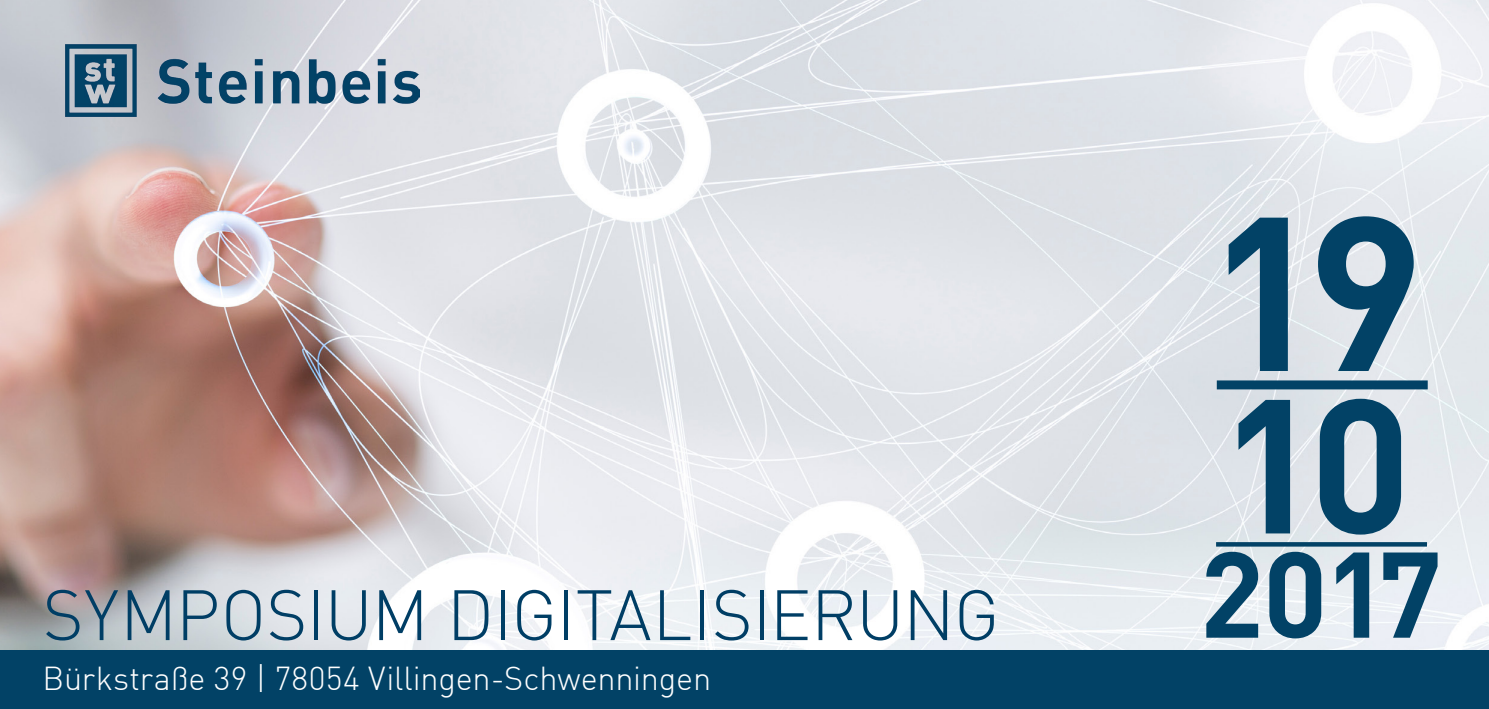
<style>
.page{position:relative;width:1489px;height:709px;background:#fff}
.page>*{position:absolute;margin:0;border:0;box-sizing:border-box;transform-origin:0 0}
.t1{font:215.25px "DIN Bold";color:#024266}
.t2{font:187.5px "DIN Bold";color:#024266}
.t3{font:119.5px "DIN Bold";color:#024266}
.t4{font:300 70px "DIN";letter-spacing:-.01em;color:#003e65}
.t5{font:300 32.5px "DIN";letter-spacing:-.005em;color:#fff}
</style>
<div class="page">
<img style="left:0;top:0;width:1488px;height:650px">
<div style="left:1216px;top:380px;width:211px;height:9px;background:#024266"></div>
<svg style="left:1215px;top:542px;width:211px;height:4px"></svg>
<img style="left:65px;top:44px;width:355px;height:72px">
<div style="left:0;top:650px;width:1488px;height:59px;background:#024266"></div>
<p class="t4" style="left:43px;top:572px;width:958px">SYMPOSIUM DIGITALISIERUNG</p>
<p class="t5" style="left:43px;top:658px;width:670px">Bürkstraße 39 | 78054 Villingen-Schwenningen</p>
<p class="t1" style="left:1206px;top:152px;width:219px">19</p>
<p class="t2" style="left:1219px;top:343px;width:194px">10</p>
<p class="t3" style="left:1199px;top:516px;width:244px">2017</p>
</div>
